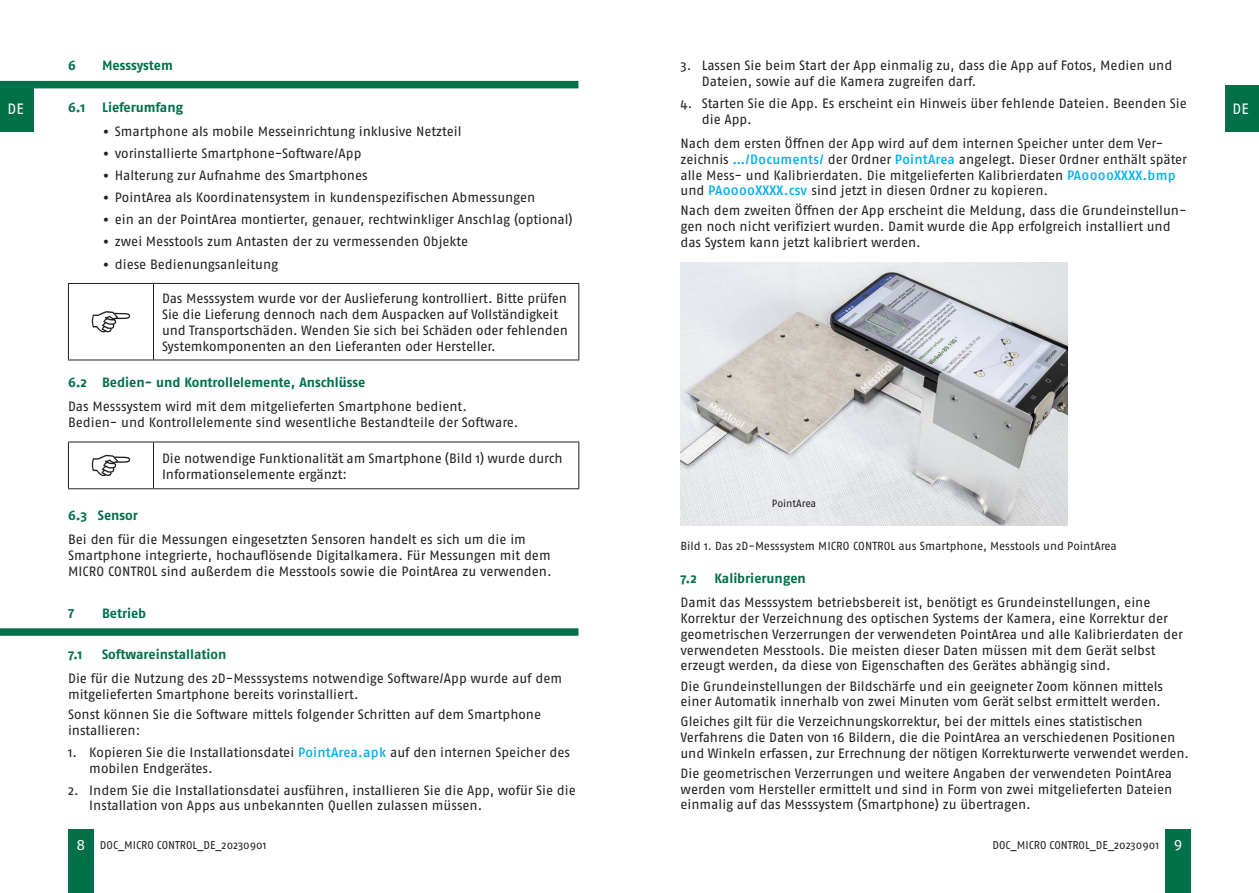
<style>
.page{position:relative;width:1259px;height:893px;background:#fff}
.page>*{position:absolute;margin:0;border:0;box-sizing:border-box;transform-origin:0 0}
.t1{font:15px "Fago Pro";color:#fff}
.t2{font:13.5px/15.8px "Fago Pro";letter-spacing:-.005em;color:#231f20}
.t3{font:700 13.5px "Fago Pro";color:#007049}
.t4{font:11.7px "Fago Pro";color:#231f20}
.t5{font:11.25px "Fago Pro";color:#231f20}
.t6{font:10.5px "Fago Pro";color:#fff}
.t7{font:10.5px "Fago Pro";letter-spacing:-.005em;color:#231f20}
.s1{font-weight:500;color:#00aeef}
.s2{font-size:19.5px}
.s3{font-size:15px;color:#fff}
</style>
<div class="page">
<div style="left:1165px;top:829px;width:26px;height:64px;background:#007049"></div>
<div style="left:68px;top:829px;width:26px;height:64px;background:#007049"></div>
<div style="left:0;top:85px;width:34px;height:47px;background:#007049"></div>
<div style="left:1225px;top:85px;width:34px;height:47px;background:#007049"></div>
<div style="left:0;top:81px;width:578px;height:7px;background:#007049"></div>
<div style="left:0;top:628px;width:578px;height:8px;background:#007049"></div>
<hr style="left:68px;top:283px;width:85px;height:1px;background:#231f20">
<hr style="left:68px;top:284px;width:1px;height:76px;background:#231f20">
<hr style="left:153px;top:283px;width:426px;height:1px;background:#231f20">
<hr style="left:153px;top:284px;width:1px;height:76px;background:#231f20">
<hr style="left:578px;top:284px;width:1px;height:76px;background:#231f20">
<hr style="left:68px;top:360px;width:85px;height:1px;background:#231f20">
<hr style="left:153px;top:360px;width:426px;height:1px;background:#231f20">
<svg style="left:92px;top:311px;width:38px;height:21px"></svg>
<hr style="left:68px;top:442px;width:85px;height:1px;background:#231f20">
<hr style="left:68px;top:442px;width:1px;height:46px;background:#231f20">
<hr style="left:153px;top:442px;width:1px;height:46px;background:#231f20">
<hr style="left:68px;top:488px;width:85px;height:1px;background:#231f20">
<hr style="left:153px;top:442px;width:426px;height:1px;background:#231f20">
<hr style="left:578px;top:442px;width:1px;height:46px;background:#231f20">
<hr style="left:153px;top:488px;width:426px;height:1px;background:#231f20">
<svg style="left:92px;top:455px;width:38px;height:21px"></svg>
<img style="left:680px;top:263px;width:387px;height:262px">
<p class="t2" style="left:702px;top:58px;width:472px;text-indent:-21px">3. Lassen Sie beim Start der App einmalig zu, dass die App auf Fotos, Medien und<br>Dateien, sowie auf die Kamera zugreifen darf.</p>
<p class="t2" style="left:702px;top:96px;width:486px;text-indent:-21px">4. Starten Sie die App. Es erscheint ein Hinweis über fehlende Dateien. Beenden Sie die App.</p>
<p class="t2" style="left:680px;top:136px;width:508px">Nach dem ersten Öffnen der App wird auf dem internen Speicher unter dem Ver&shy;zeichnis <span class="s1">…/Documents/</span> der Ordner <span class="s1">PointArea</span> angelegt. Dieser Ordner enthält später alle Mess- und Kalibrierdaten. Die mitgelieferten Kalibrierdaten <span class="s1">PA0000XXXX.bmp </span>und <span class="s1">PA0000XXXX.csv</span> sind jetzt in diesen Ordner zu kopieren.</p>
<p class="t2" style="left:680px;top:203px;width:507px">Nach dem zweiten Öffnen der App erscheint die Meldung, dass die Grundeinstellun&shy;gen noch nicht verifiziert wurden. Damit wurde die App erfolgreich installiert und das System kann jetzt kalibriert werden.</p>
<p class="t3" style="left:68px;top:57px;width:9px">6</p>
<p class="t3" style="left:102px;top:57px;width:72px">Messsystem</p>
<p class="t3" style="left:68px;top:99px;width:117px">6.1 Lieferumfang</p>
<p class="t2" style="left:102px;top:123px;width:361px"><span class="s2">•</span> Smartphone als mobile Messeinrichtung inklusive Netzteil</p>
<p class="t2" style="left:102px;top:145px;width:261px"><span class="s2">•</span> vorinstallierte Smartphone-Software/App</p>
<p class="t2" style="left:102px;top:167px;width:267px"><span class="s2">•</span> Halterung zur Aufnahme des Smartphones</p>
<p class="t2" style="left:102px;top:190px;width:435px"><span class="s2">•</span> PointArea als Koordinatensystem in kundenspezifischen Abmessungen</p>
<p class="t2" style="left:102px;top:212px;width:472px"><span class="s2">•</span> ein an der PointArea montierter, genauer, rechtwinkliger Anschlag (optional)</p>
<p class="t2" style="left:102px;top:234px;width:368px"><span class="s2">•</span> zwei Messtools zum Antasten der zu vermessenden Objekte</p>
<p class="t2" style="left:102px;top:256px;width:177px"><span class="s2">•</span> diese Bedienungsanleitung</p>
<p class="t2" style="left:162px;top:291px;width:407px">Das Messsystem wurde vor der Auslieferung kontrolliert. Bitte prüfen Sie die Lieferung dennoch nach dem Auspacken auf Vollständigkeit und Transportschäden. Wenden Sie sich bei Schäden oder fehlenden Systemkomponenten an den Lieferanten oder Hersteller.</p>
<p class="t3" style="left:68px;top:374px;width:299px">6.2 Bedien- und Kontrollelemente, Anschlüsse</p>
<p class="t2" style="left:68px;top:399px;width:452px">Das Messsystem wird mit dem mitgelieferten Smartphone bedient.<br>Bedien- und Kontrollelemente sind wesentliche Bestandteile der Software.</p>
<p class="t2" style="left:162px;top:450px;width:402px">Die notwendige Funktionalität am Smartphone (Bild 1) wurde durch<br>Informationselemente ergänzt:</p>
<p class="t3" style="left:68px;top:507px;width:71px">6.3 Sensor</p>
<p class="t2" style="left:68px;top:532px;width:485px">Bei den für die Messungen eingesetzten Sensoren handelt es sich um die im<br>Smartphone integrierte, hochauflösende Digitalkamera. Für Messungen mit dem<br>MICRO CONTROL sind außerdem die Messtools sowie die PointArea zu verwenden.</p>
<p class="t3" style="left:68px;top:605px;width:8px">7</p>
<p class="t3" style="left:102px;top:605px;width:46px">Betrieb</p>
<p class="t3" style="left:68px;top:646px;width:16px">7.1</p>
<p class="t3" style="left:102px;top:646px;width:126px">Softwareinstallation</p>
<p class="t2" style="left:68px;top:671px;width:495px">Die für die Nutzung des 2D-Messsystems notwendige Software/App wurde auf dem mitgelieferten Smartphone bereits vorinstalliert.</p>
<p class="t2" style="left:68px;top:706px;width:475px">Sonst können Sie die Software mittels folgender Schritten auf dem Smartphone installieren:</p>
<p class="t2" style="left:89px;top:744px;width:482px;text-indent:-21px">1. Kopieren Sie die Installationsdatei <span class="s1">PointArea.apk</span> auf den internen Speicher des mobilen Endgerätes.</p>
<p class="t2" style="left:89px;top:782px;width:488px;text-indent:-21px">2. Indem Sie die Installationsdatei ausführen, installieren Sie die App, wofür Sie die<br>Installation von Apps aus unbekannten Quellen zulassen müssen.</p>
<p class="t1" style="left:7px;top:100px;width:18px">DE</p>
<p class="t1" style="left:1232px;top:100px;width:18px">DE</p>
<p class="t6" style="left:858px;top:385px;width:42px;rotate:-41deg">Messtool</p>
<p class="t6" style="left:712px;top:399px;width:42px;rotate:31deg">Messtool</p>
<p class="t7" style="left:772px;top:497px;width:46px">PointArea</p>
<p class="t4" style="left:680px;top:539px;width:437px">Bild 1. Das 2D-Messsystem MICRO CONTROL aus Smartphone, Messtools und PointArea</p>
<p class="t3" style="left:680px;top:570px;width:18px">7.2</p>
<p class="t3" style="left:714px;top:570px;width:93px">Kalibrierungen</p>
<p class="t2" style="left:680px;top:595px;width:504px">Damit das Messsystem betriebsbereit ist, benötigt es Grundeinstellungen, eine Korrektur der Verzeichnung des optischen Systems der Kamera, eine Korrektur der geometrischen Verzerrungen der verwendeten PointArea und alle Kalibrierdaten der verwendeten Messtools. Die meisten dieser Daten müssen mit dem Gerät selbst erzeugt werden, da diese von Eigenschaften des Gerätes abhängig sind.</p>
<p class="t2" style="left:680px;top:678px;width:484px">Die Grundeinstellungen der Bildschärfe und ein geeigneter Zoom können mittels einer Automatik innerhalb von zwei Minuten vom Gerät selbst ermittelt werden.</p>
<p class="t2" style="left:680px;top:714px;width:510px">Gleiches gilt für die Verzeichnungskorrektur, bei der mittels eines statistischen<br>Verfahrens die Daten von 16 Bildern, die die PointArea an verschiedenen Positionen und Winkeln erfassen, zur Errechnung der nötigen Korrekturwerte verwendet werden.</p>
<p class="t2" style="left:680px;top:765px;width:493px;text-align:justify">Die geometrischen Verzerrungen und weitere Angaben der verwendeten PointArea werden vom Hersteller ermittelt und sind in Form von zwei mitgelieferten Dateien einmalig auf das Messsystem (Smartphone) zu übertragen.</p>
<p class="t5" style="left:76px;top:838px;width:191px"><span class="s3">8</span> DOC_MICRO CONTROL_DE_20230901</p>
<p class="t5" style="left:992px;top:838px;width:191px">DOC_MICRO CONTROL_DE_20230901 <span class="s3">9</span></p>
</div>
